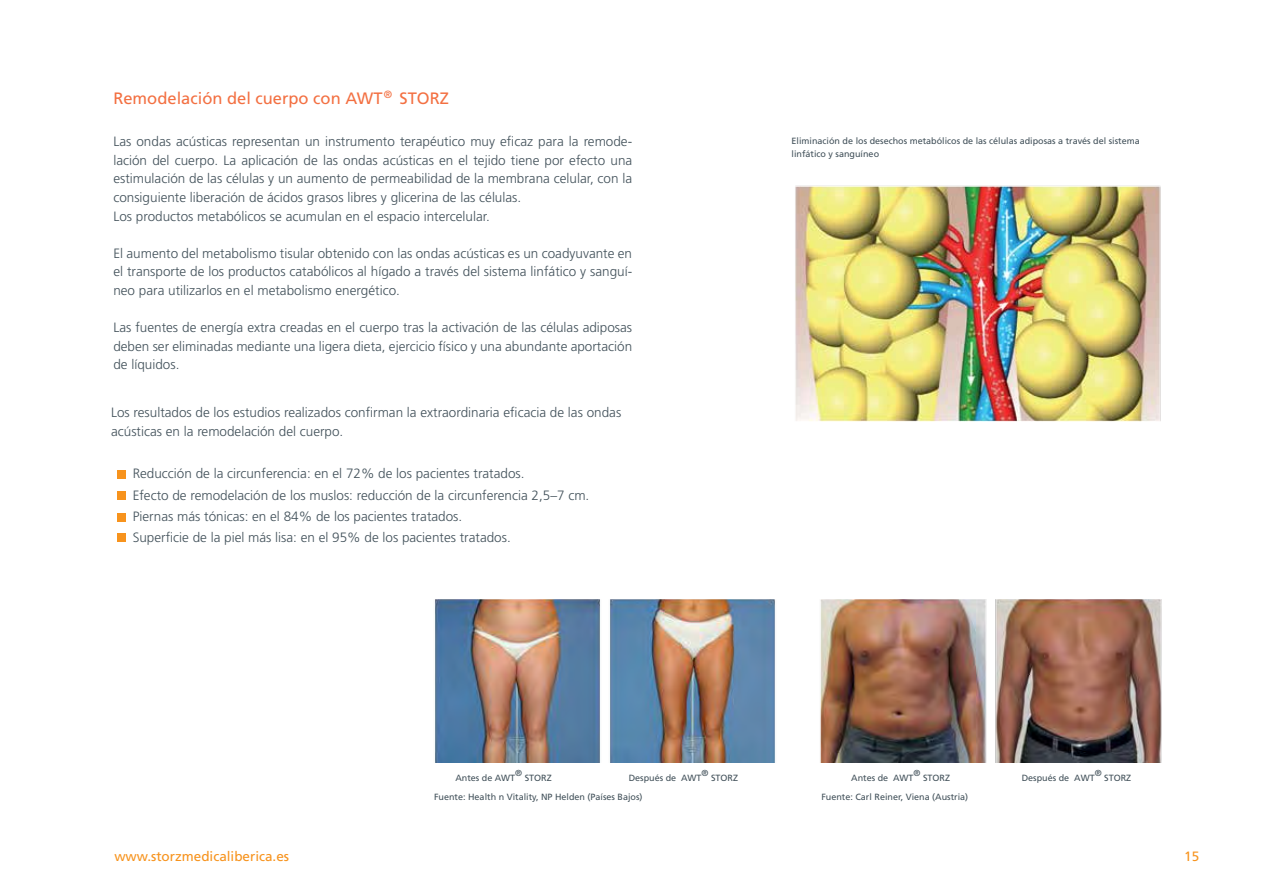
<style>
.page{position:relative;width:1263px;height:893px;background:#fff}
.page>*{position:absolute;margin:0;border:0;box-sizing:border-box;transform-origin:0 0}
.t1{font:16.5px "Frutiger LT Std";color:#f37042}
.t2{font:300 13.5px/18.6px "Frutiger LT Std";color:#42515a}
.t3{font:13.5px "Frutiger LT Std";color:#f7931d}
.t4{font:9px/13.4px "Frutiger LT Std";color:#42515a}
.t5{font:8.7px "Frutiger LT Std";color:#42515a}
</style>
<div class="page">
<img style="left:435px;top:599px;width:727px;height:164px">
<img style="left:795px;top:185px;width:366px;height:237px">
<div style="left:118px;top:470px;width:8px;height:8px;background:#f7931d"></div>
<div style="left:118px;top:491px;width:8px;height:9px;background:#f7931d"></div>
<div style="left:118px;top:513px;width:8px;height:8px;background:#f7931d"></div>
<div style="left:118px;top:533px;width:8px;height:9px;background:#f7931d"></div>
<p class="t1" style="left:113px;top:88px;width:337px">Remodelación del cuerpo con AWT<sup>®</sup> STORZ</p>
<p class="t2" style="left:113px;top:132px;width:520px">Las ondas acústicas representan un instrumento terapéutico muy eficaz para la remode&shy;lación del cuerpo. La aplicación de las ondas acústicas en el tejido tiene por efecto una estimulación de las células y un aumento de permeabilidad de la membrana celular, con la consiguiente liberación de ácidos grasos libres y glicerina de las células.<br>Los productos metabólicos se acumulan en el espacio intercelular.</p>
<p class="t2" style="left:113px;top:244px;width:520px;text-align:justify">El aumento del metabolismo tisular obtenido con las ondas acústicas es un coadyuvante en el transporte de los productos catabólicos al hígado a través del sistema linfático y sanguí&shy;neo para utilizarlos en el metabolismo energético.</p>
<p class="t2" style="left:113px;top:318px;width:520px;text-align:justify">Las fuentes de energía extra creadas en el cuerpo tras la activación de las células adiposas deben ser eliminadas mediante una ligera dieta, ejercicio físico y una abundante aportación de líquidos.</p>
<p class="t2" style="left:111px;top:403px;width:512px">Los resultados de los estudios realizados confirman la extraordinaria eficacia de las ondas acústicas en la remodelación del cuerpo.</p>
<p class="t2" style="left:133px;top:463px;width:458px;line-height:21.3px">Reducción de la circunferencia: en el 72% de los pacientes tratados.<br>Efecto de remodelación de los muslos: reducción de la circunferencia 2,5–7 cm.<br>Piernas más tónicas: en el 84% de los pacientes tratados.<br>Superficie de la piel más lisa: en el 95% de los pacientes tratados.</p>
<p class="t4" style="left:792px;top:134px;width:350px">Eliminación de los desechos metabólicos de las células adiposas a través del sistema linfático y sanguíneo</p>
<p class="t5" style="left:515px;top:768px;width:8px">®</p>
<p class="t4" style="left:455px;top:772px;width:61px">Antes de AWT</p>
<p class="t4" style="left:525px;top:772px;width:29px">STORZ</p>
<p class="t5" style="left:701px;top:768px;width:8px">®</p>
<p class="t5" style="left:913px;top:768px;width:8px">®</p>
<p class="t5" style="left:1095px;top:768px;width:8px">®</p>
<p class="t4" style="left:629px;top:772px;width:74px">Después de AWT</p>
<p class="t4" style="left:711px;top:772px;width:29px">STORZ</p>
<p class="t4" style="left:851px;top:772px;width:64px">Antes de AWT</p>
<p class="t4" style="left:923px;top:772px;width:29px">STORZ</p>
<p class="t4" style="left:1022px;top:772px;width:74px">Después de AWT</p>
<p class="t4" style="left:1104px;top:772px;width:29px">STORZ</p>
<p class="t4" style="left:434px;top:790px;width:210px">Fuente: Health n Vitality, NP Helden (Países Bajos)</p>
<p class="t4" style="left:821px;top:790px;width:148px">Fuente: Carl Reiner, Viena (Austria)</p>
<p class="t3" style="left:114px;top:848px;width:176px">www.storzmedicaliberica.es</p>
<p class="t3" style="left:1184px;top:848px;width:17px">15</p>
</div>
